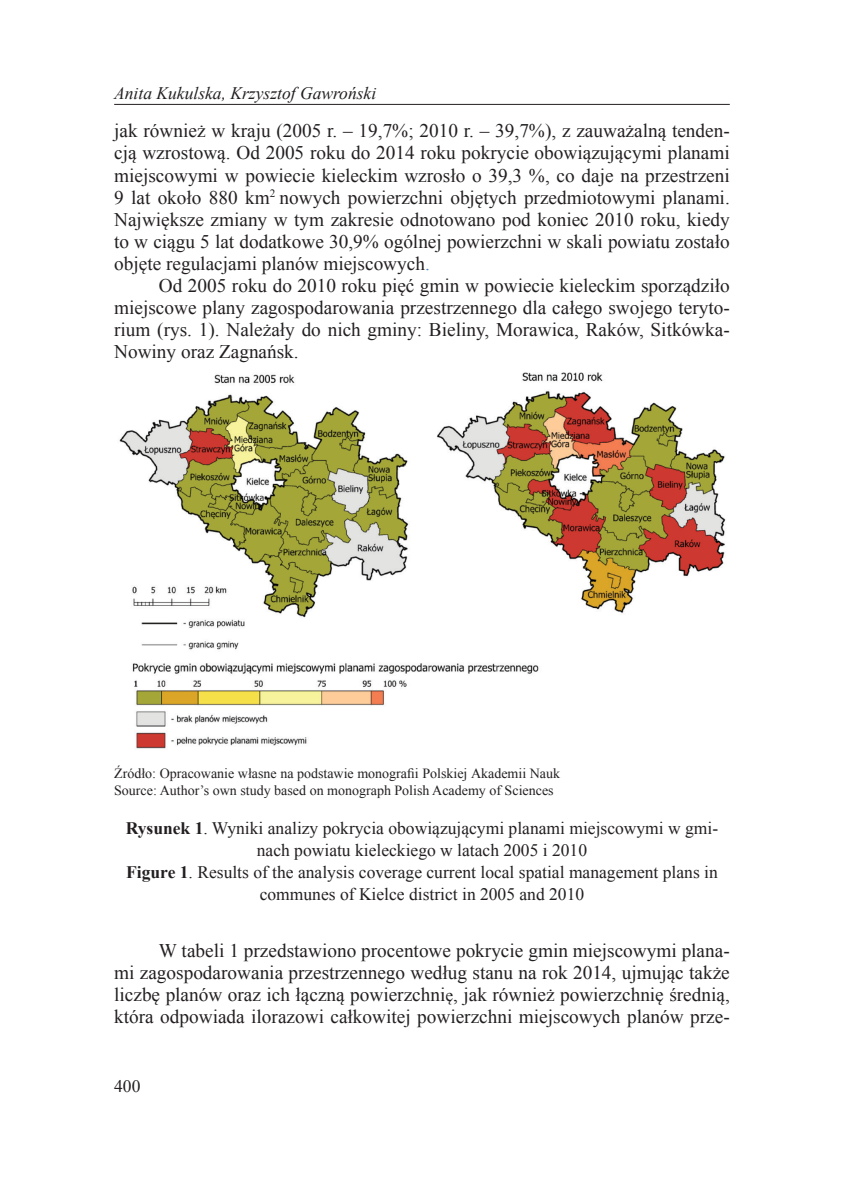
<style>
.page{position:relative;width:844px;height:1191px;background:#fff}
.page>*{position:absolute;margin:0;border:0;box-sizing:border-box;transform-origin:0 0}
.tekst_rozdziału{font:19.25px/22.1px "Times New Roman";color:#231f20;text-align:justify}
.rysunki_i_tabele_ang{font:17.5px/22.1px "Times New Roman";color:#231f20;text-align:center}
.rysunki_i_tabele{font:17.5px/22.1px "Times New Roman";color:#231f20;text-align:center}
.t1{font:italic 17.5px "Times New Roman";color:#231f20}
.źródło{font:14px "Times New Roman";color:#231f20}
.s1{color:#4f81bd}
.s2{font-weight:700}
.s3{font-size:17.5px}
</style>
<div class="page">
<hr style="left:114px;top:104px;width:615px;height:1px;background:#231f20">
<img style="left:119px;top:372px;width:607px;height:377px">
<p class="t1" style="left:114px;top:81px;width:263px">Anita Kukulska, Krzysztof Gawroński</p>
<p class="tekst_rozdziału" style="left:114px;top:119px;width:617px">jak również w kraju (2005 r. – 19,7%; 2010 r. – 39,7%), z zauważalną tenden&shy;cją wzrostową. Od 2005 roku do 2014 roku pokrycie obowiązującymi planami miejscowymi w powiecie kieleckim wzrosło o 39,3 %, co daje na przestrzeni 9 lat około 880 km<sup>2</sup> nowych powierzchni objętych przedmiotowymi planami.<br>Największe zmiany w tym zakresie odnotowano pod koniec 2010 roku, kiedy to w ciągu 5 lat dodatkowe 30,9% ogólnej powierzchni w skali powiatu zostało objęte regulacjami planów miejscowych<span class="s1">.</span></p>
<p class="tekst_rozdziału" style="left:114px;top:274px;width:617px;text-indent:45px">Od 2005 roku do 2010 roku pięć gmin w powiecie kieleckim sporządziło miejscowe plany zagospodarowania przestrzennego dla całego swojego teryto&shy;rium (rys. 1). Należały do nich gminy: Bieliny, Morawica, Raków, Sitkówka-Nowiny oraz Zagnańsk.</p>
<p class="źródło" style="left:114px;top:763px;width:447px">Źródło: Opracowanie własne na podstawie monografii Polskiej Akademii Nauk</p>
<p class="źródło" style="left:114px;top:780px;width:441px">Source: Author’s own study based on monograph Polish Academy of Sciences</p>
<p class="rysunki_i_tabele" style="left:126px;top:816px;width:593px"><span class="s2">Rysunek 1</span>. Wyniki analizy pokrycia obowiązującymi planami miejscowymi w gmi&shy;nach powiatu kieleckiego w latach 2005 i 2010</p>
<p class="rysunki_i_tabele_ang" style="left:126px;top:860px;width:593px"><span class="s2">Figure 1</span>. Results of the analysis coverage current local spatial management plans in communes of Kielce district in 2005 and 2010</p>
<p class="tekst_rozdziału" style="left:114px;top:938px;width:617px;text-indent:45px">W tabeli 1 przedstawiono procentowe pokrycie gmin miejscowymi plana&shy;mi zagospodarowania przestrzennego według stanu na rok 2014, ujmując także liczbę planów oraz ich łączną powierzchni<span class="s3">ę</span>, jak również powierzchnię średnią, która odpowiada ilorazowi całkowitej powierzchni miejscowych planów prze-</p>
<p class="rysunki_i_tabele_ang" style="left:114px;top:1074px;width:28px">400</p>
</div>
